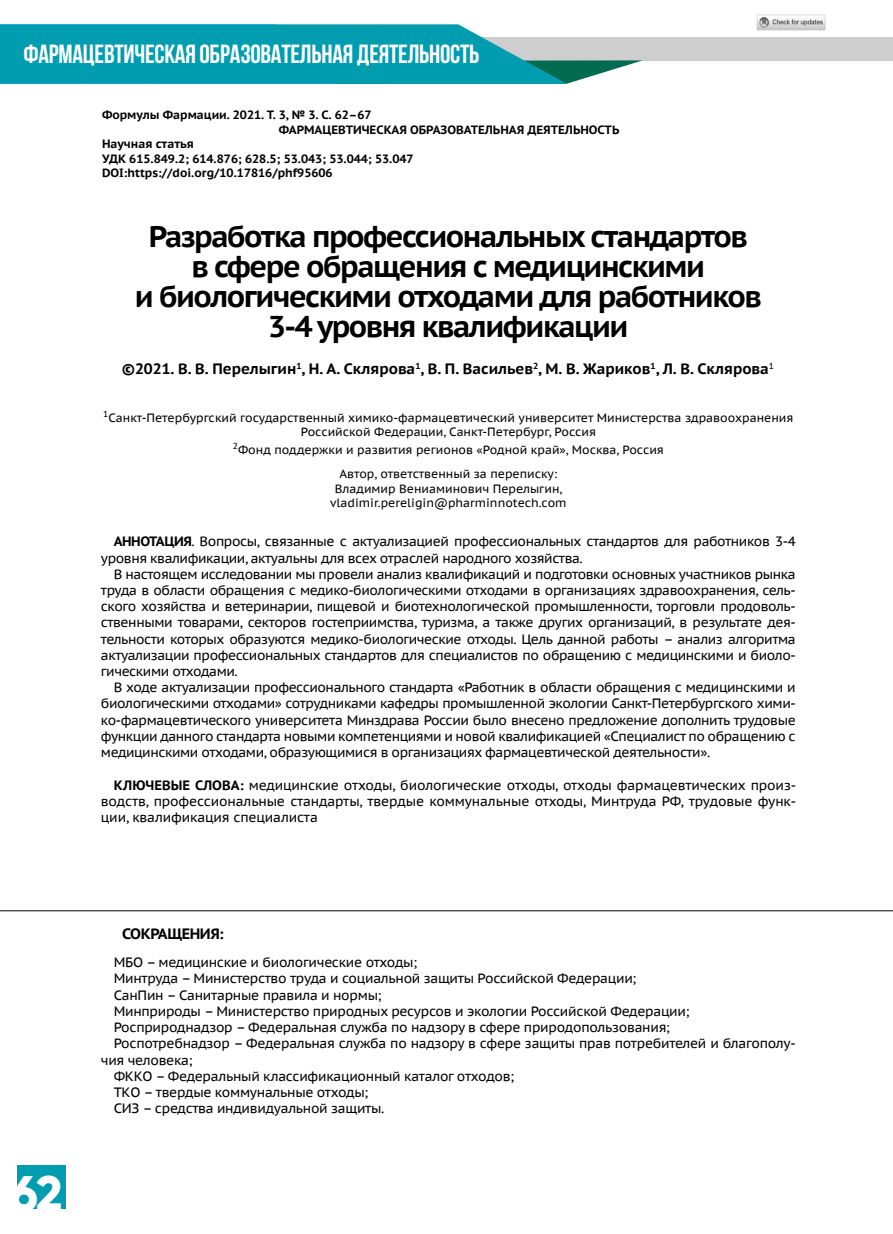
<style>
.page{position:relative;width:893px;height:1234px;background:#fff}
.page>*{position:absolute;margin:0;border:0;box-sizing:border-box;transform-origin:0 0}
.t1{font:800 49.8px "Gilroy";color:#fff}
.t2{font:700 30px/30px "PT Sans Caption";letter-spacing:-.05em;color:#000;text-align:center}
.t3{font:700 26.25px "Bebas Neue";letter-spacing:-.01em;color:#fff}
.t4{font:700 15px "PT Sans Caption";color:#000}
.t5{font:700 15px "PT Sans Caption";letter-spacing:-.03em;color:#000}
.t6{font:13.5px/16.2px "PT Sans Caption";letter-spacing:-.02em;color:#000;text-align:justify}
.t7{font:12px/14.4px "PT Sans Caption";color:#000;text-align:center}
.t8{font:700 12px "PT Sans Caption";color:#000}
.s1{font-weight:700}
</style>
<div class="page">
<div style="left:0;top:37px;width:893px;height:24px;background:#cecece"></div>
<div style="left:17px;top:1164px;width:49px;height:44px;background:#009db1"></div>
<svg style="left:0;top:24px;width:643px;height:60px"></svg>
<hr style="left:0;top:910px;width:893px;height:1px;background:#000">
<img style="left:756px;top:15px;width:70px;height:15px">
<h3 class="t3" style="left:24px;top:39px;width:458px">ФАРМАЦЕВТИЧЕСКАЯ ОБРАЗОВАТЕЛЬНАЯ ДЕЯТЕЛЬНОСТЬ</h3>
<p class="t8" style="left:102px;top:107px;width:271px">Формулы Фармации. 2021. Т. 3, № 3. С. 62–67</p>
<p class="t8" style="left:279px;top:122px;width:342px">ФАРМАЦЕВТИЧЕСКАЯ ОБРАЗОВАТЕЛЬНАЯ ДЕЯТЕЛЬНОСТЬ</p>
<p class="t8" style="left:102px;top:136px;width:93px">Научная статья</p>
<p class="t8" style="left:102px;top:150px;width:313px">УДК 615.849.2; 614.876; 628.5; 53.043; 53.044; 53.047</p>
<p class="t8" style="left:102px;top:165px;width:232px">DOI:https://doi.org/10.17816/phf95606</p>
<h2 class="t2" style="left:135px;top:220px;width:628px">Разработка профессиональных стандартов<br>в сфере обращения с медицинскими<br>и биологическими отходами для работников 3-4 уровня квалификации</h2>
<p class="t4" style="left:122px;top:359px;width:654px">©2021. В. В. Перелыгин<sup>1</sup>, Н. А. Склярова<sup>1</sup>, В. П. Васильев<sup>2</sup>, М. В. Жариков<sup>1</sup>, Л. В. Склярова<sup>1</sup></p>
<p class="t7" style="left:103px;top:410px;width:692px"><sup>1</sup>Санкт-Петербургский государственный химико-фармацевтический университет Министерства здравоохранения<br>Российской Федерации, Санкт-Петербург, Россия</p>
<p class="t7" style="left:233px;top:438px;width:432px;line-height:24px"><sup>2</sup>Фонд поддержки и развития регионов «Родной край», Москва, Россия<br>Автор, ответственный за переписку:</p>
<p class="t7" style="left:330px;top:481px;width:238px">Владимир Вениаминович Перелыгин, vladimir.pereligin@pharminnotech.com</p>
<p class="t6" style="left:101px;top:533px;width:696px;text-indent:13px"><span class="s1">АННОТАЦИЯ</span>. Вопросы, связанные с актуализацией профессиональных стандартов для работников 3-4 уровня квалификации, актуальны для всех отраслей народного хозяйства.</p>
<p class="t6" style="left:101px;top:565px;width:696px;text-indent:13px">В настоящем исследовании мы провели анализ квалификаций и подготовки основных участников рынка труда в области обращения с медико-биологическими отходами в организациях здравоохранения, сель&shy;ского хозяйства и ветеринарии, пищевой и биотехнологической промышленности, торговли продоволь&shy;ственными товарами, секторов гостеприимства, туризма, а также других организаций, в результате дея&shy;тельности которых образуются медико-биологические отходы. Цель данной работы – анализ алгоритма актуализации профессиональных стандартов для специалистов по обращению с медицинскими и биоло&shy;гическими отходами.</p>
<p class="t6" style="left:101px;top:679px;width:696px;text-indent:13px">В ходе актуализации профессионального стандарта «Работник в области обращения с медицинскими и биологическими отходами» сотрудниками кафедры промышленной экологии Санкт-Петербургского хими&shy;ко-фармацевтического университета Минздрава России было внесено предложение дополнить трудовые функции данного стандарта новыми компетенциями и новой квалификацией «Специалист по обращению с медицинскими отходами, образующимися в организациях фармацевтической деятельности».</p>
<p class="t6" style="left:101px;top:776px;width:697px;text-indent:13px"><span class="s1">КЛЮЧЕВЫЕ СЛОВА:</span> медицинские отходы, биологические отходы, отходы фармацевтических произ&shy;водств, профессиональные стандарты, твердые коммунальные отходы, Минтруда РФ, трудовые функ&shy;ции, квалификация специалиста</p>
<p class="t5" style="left:122px;top:923px;width:103px">СОКРАЩЕНИЯ:</p>
<h1 class="t1" style="left:10px;top:1161px;width:54px">62</h1>
<p class="t6" style="left:114px;top:953px;width:305px">МБО – медицинские и биологические отходы;</p>
<p class="t6" style="left:114px;top:970px;width:524px">Минтруда – Министерство труда и социальной защиты Российской Федерации;</p>
<p class="t6" style="left:114px;top:986px;width:269px">СанПин – Санитарные правила и нормы;</p>
<p class="t6" style="left:114px;top:1002px;width:577px">Минприроды – Министерство природных ресурсов и экологии Российской Федерации;</p>
<p class="t6" style="left:114px;top:1018px;width:558px">Росприроднадзор – Федеральная служба по надзору в сфере природопользования;</p>
<p class="t6" style="left:114px;top:1034px;width:684px">Роспотребнадзор – Федеральная служба по надзору в сфере защиты прав потребителей и благополу-</p>
<p class="t6" style="left:101px;top:1051px;width:93px">чия человека;</p>
<p class="t6" style="left:114px;top:1067px;width:402px">ФККО – Федеральный классификационный каталог отходов;</p>
<p class="t6" style="left:114px;top:1083px;width:256px">ТКО – твердые коммунальные отходы;</p>
<p class="t6" style="left:114px;top:1099px;width:272px">СИЗ – средства индивидуальной защиты.</p>
</div>
